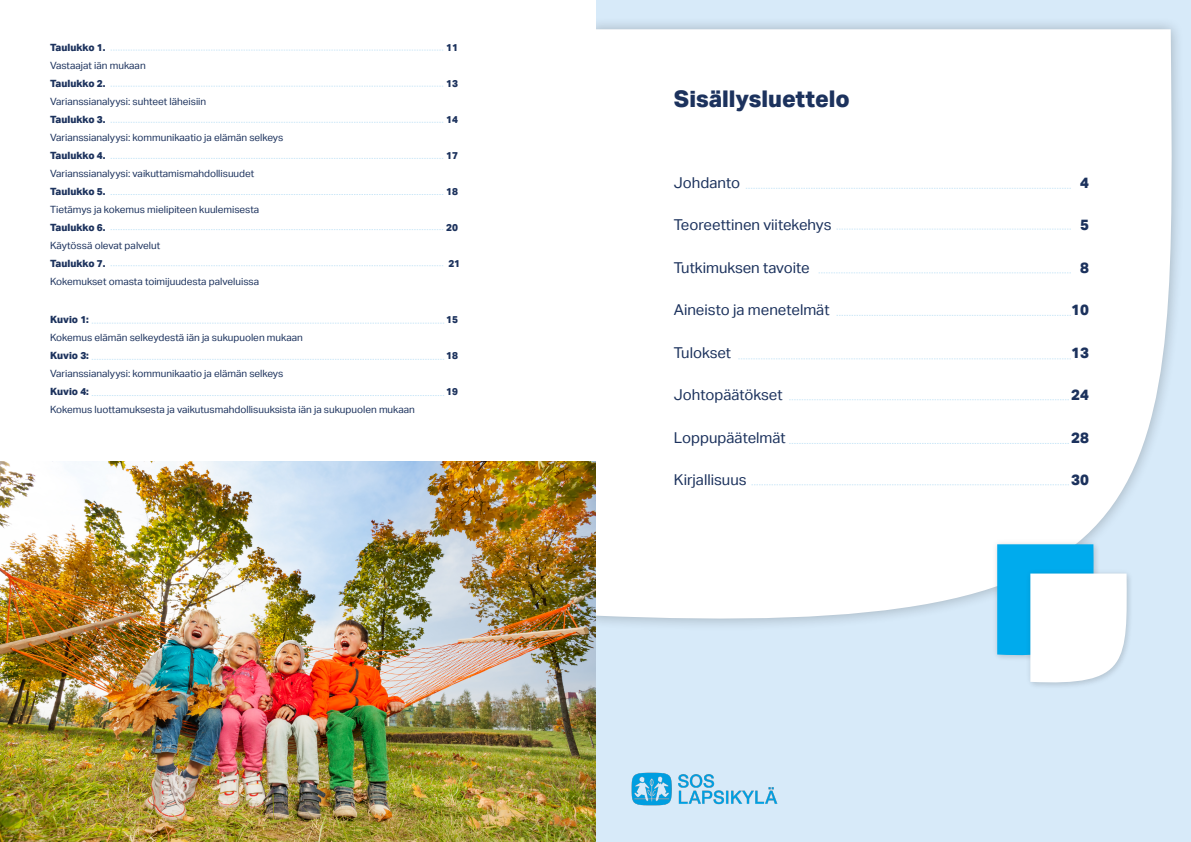
<style>
.page{position:relative;width:1191px;height:842px;background:#fff}
.page>*{position:absolute;margin:0;border:0;box-sizing:border-box;transform-origin:0 0}
.t1{font:800 23px "Aktiv Grotesk";color:#1c325d}
.t2{font:15px "Aktiv Grotesk";color:#1c325d}
.t3{font:800 15px "Aktiv Grotesk";color:#1c325d}
.t4{font:10px "Aktiv Grotesk";color:#1c325d}
.t5{font:800 10px "Aktiv Grotesk";color:#1c325d}
</style>
<div class="page">
<div style="left:596px;top:0;width:595px;height:842px;background:#d7eaf9"></div>
<div style="left:578px;top:16px;width:607px;height:616px;background:#000;opacity:.25"></div>
<svg style="left:595px;top:29px;width:590px;height:612px;background:#fafcfd"></svg>
<div style="left:0;top:0;width:595px;height:488px;background:#fff"></div>
<div style="left:990px;top:538px;width:110px;height:123px;background:#000;opacity:.1"></div>
<div style="left:1023px;top:567px;width:110px;height:122px;background:#d5e8f7"></div>
<svg style="left:997px;top:544px;width:132px;height:142px;background:#a9e0f6"></svg>
<img style="left:631px;top:773px;width:147px;height:33px">
<img style="left:0;top:461px;width:595px;height:381px">
<svg style="left:111px;top:50px;width:332px;height:1px"></svg>
<svg style="left:111px;top:86px;width:332px;height:1px"></svg>
<svg style="left:111px;top:122px;width:332px;height:1px"></svg>
<svg style="left:111px;top:158px;width:332px;height:1px"></svg>
<svg style="left:111px;top:194px;width:332px;height:1px"></svg>
<svg style="left:111px;top:229px;width:332px;height:1px"></svg>
<svg style="left:111px;top:265px;width:332px;height:1px"></svg>
<svg style="left:92px;top:323px;width:352px;height:1px"></svg>
<svg style="left:92px;top:359px;width:352px;height:1px"></svg>
<svg style="left:92px;top:395px;width:352px;height:1px"></svg>
<svg style="left:746px;top:188px;width:325px;height:1px"></svg>
<svg style="left:836px;top:229px;width:235px;height:1px"></svg>
<svg style="left:818px;top:273px;width:253px;height:1px"></svg>
<svg style="left:836px;top:315px;width:235px;height:1px"></svg>
<svg style="left:738px;top:359px;width:333px;height:1px"></svg>
<svg style="left:789px;top:399px;width:280px;height:1px"></svg>
<svg style="left:789px;top:443px;width:280px;height:1px"></svg>
<svg style="left:751px;top:484px;width:318px;height:1px"></svg>
<p class="t5" style="left:50px;top:42px;width:57px">Taulukko 1.</p>
<p class="t5" style="left:446px;top:42px;width:13px">11</p>
<p class="t4" style="left:50px;top:60px;width:97px">Vastaajat iän mukaan</p>
<p class="t5" style="left:50px;top:78px;width:57px">Taulukko 2.</p>
<p class="t5" style="left:446px;top:78px;width:13px">13</p>
<p class="t4" style="left:50px;top:96px;width:158px">Varianssianalyysi: suhteet läheisiin</p>
<p class="t5" style="left:50px;top:114px;width:57px">Taulukko 3.</p>
<p class="t5" style="left:446px;top:114px;width:13px">14</p>
<p class="t4" style="left:50px;top:132px;width:235px">Varianssianalyysi: kommunikaatio ja elämän selkeys</p>
<p class="t5" style="left:50px;top:150px;width:57px">Taulukko 4.</p>
<p class="t5" style="left:446px;top:150px;width:13px">17</p>
<p class="t4" style="left:50px;top:168px;width:206px">Varianssianalyysi: vaikuttamismahdollisuudet</p>
<p class="t5" style="left:50px;top:186px;width:57px">Taulukko 5.</p>
<p class="t5" style="left:446px;top:186px;width:13px">18</p>
<p class="t4" style="left:50px;top:204px;width:211px">Tietämys ja kokemus mielipiteen kuulemisesta</p>
<p class="t5" style="left:50px;top:222px;width:57px">Taulukko 6.</p>
<p class="t5" style="left:446px;top:222px;width:13px">20</p>
<p class="t4" style="left:50px;top:240px;width:112px">Käytössä olevat palvelut</p>
<p class="t5" style="left:50px;top:258px;width:57px">Taulukko 7.</p>
<p class="t5" style="left:448px;top:258px;width:13px">21</p>
<p class="t4" style="left:50px;top:276px;width:211px">Kokemukset omasta toimijuudesta palveluissa</p>
<p class="t5" style="left:50px;top:314px;width:40px">Kuvio 1:</p>
<p class="t5" style="left:446px;top:314px;width:13px">15</p>
<p class="t4" style="left:50px;top:332px;width:254px">Kokemus elämän selkeydestä iän ja sukupuolen mukaan</p>
<p class="t5" style="left:50px;top:350px;width:40px">Kuvio 3:</p>
<p class="t5" style="left:446px;top:350px;width:13px">18</p>
<p class="t4" style="left:50px;top:368px;width:235px">Varianssianalyysi: kommunikaatio ja elämän selkeys</p>
<p class="t5" style="left:50px;top:386px;width:40px">Kuvio 4:</p>
<p class="t5" style="left:446px;top:386px;width:13px">19</p>
<p class="t4" style="left:50px;top:404px;width:366px">Kokemus luottamuksesta ja vaikutusmahdollisuuksista iän ja sukupuolen mukaan</p>
<h1 class="t1" style="left:674px;top:86px;width:177px">Sisällysluettelo</h1>
<h2 class="t2" style="left:674px;top:174px;width:68px">Johdanto</h2>
<h2 class="t3" style="left:1080px;top:174px;width:10px">4</h2>
<h2 class="t2" style="left:674px;top:216px;width:159px">Teoreettinen viitekehys</h2>
<h2 class="t3" style="left:1080px;top:216px;width:10px">5</h2>
<h2 class="t2" style="left:674px;top:259px;width:137px">Tutkimuksen tavoite</h2>
<h2 class="t3" style="left:1080px;top:259px;width:10px">8</h2>
<h2 class="t2" style="left:674px;top:301px;width:157px">Aineisto ja menetelmät</h2>
<h2 class="t3" style="left:1071px;top:301px;width:19px">10</h2>
<h2 class="t2" style="left:674px;top:344px;width:59px">Tulokset</h2>
<h2 class="t3" style="left:1071px;top:344px;width:19px">13</h2>
<h2 class="t2" style="left:674px;top:386px;width:110px">Johtopäätökset</h2>
<h2 class="t3" style="left:1071px;top:386px;width:19px">24</h2>
<h2 class="t2" style="left:674px;top:429px;width:113px">Loppupäätelmät</h2>
<h2 class="t3" style="left:1071px;top:429px;width:19px">28</h2>
<h2 class="t2" style="left:674px;top:471px;width:74px">Kirjallisuus</h2>
<h2 class="t3" style="left:1071px;top:471px;width:19px">30</h2>
</div>
